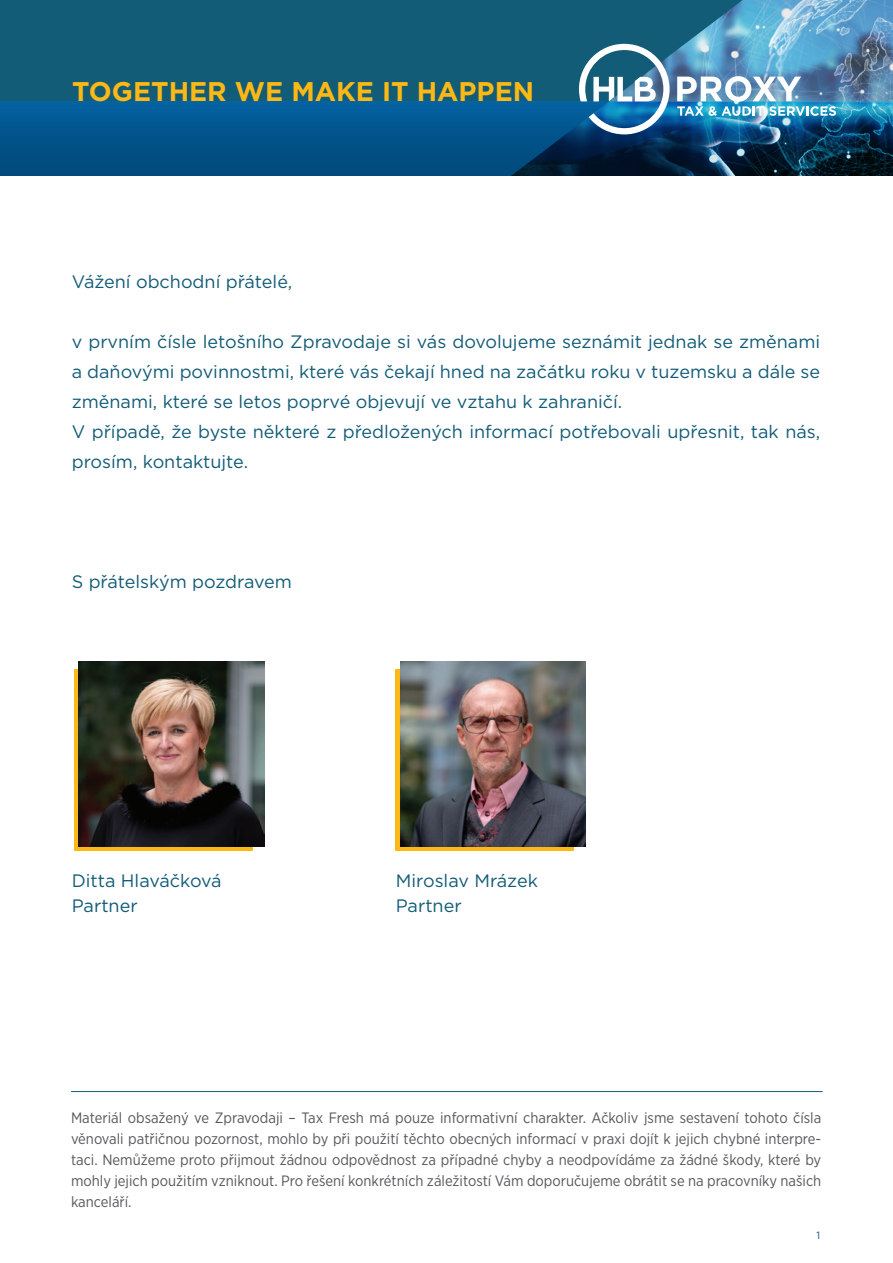
<style>
.page{position:relative;width:893px;height:1263px;background:#fff}
.page>*{position:absolute;margin:0;border:0;box-sizing:border-box;transform-origin:0 0}
.t1{font:700 27px "Gotham";color:#fcb814}
.t2{font:18px/30px "Gotham";color:#135c77}
.t3{font:15px/21px "Gotham Narrow";color:#57585a;text-align:justify}
.t4{font:10.5px "Gotham";color:#135c77}
</style>
<div class="page">
<div style="left:0;top:0;width:893px;height:992px;background:#135c77"></div>
<svg style="left:0;top:101px;width:893px;height:75px"></svg>
<div style="left:0;top:176px;width:893px;height:908px;background:#fff"></div>
<img style="left:579px;top:0;width:314px;height:134px">
<hr style="left:71px;top:1091px;width:752px;height:1px;background:#135c77">
<div style="left:75px;top:669px;width:178px;height:181px;background:linear-gradient(to right,#fcb814,#fcb814)"></div>
<img style="left:79px;top:661px;width:185px;height:186px">
<div style="left:395px;top:669px;width:179px;height:181px;background:#fcb814"></div>
<img style="left:400px;top:661px;width:186px;height:186px">
<h1 class="t1" style="left:72px;top:74px;width:463px">TOGETHER WE MAKE IT HAPPEN</h1>
<p class="t2" style="left:72px;top:266px;width:222px">Vážení obchodní přátelé,</p>
<p class="t2" style="left:72px;top:326px;width:750px">v prvním čísle letošního Zpravodaje si vás dovolujeme seznámit jednak se změnami a daňovými povinnostmi, které vás čekají hned na začátku roku v tuzemsku a dále se změnami, které se letos poprvé objevují ve vztahu k zahraničí.<br>V případě, že byste některé z předložených informací potřebovali upřesnit, tak nás, prosím, kontaktujte.</p>
<p class="t2" style="left:72px;top:566px;width:222px">S přátelským pozdravem</p>
<p class="t2" style="left:72px;top:865px;width:151px">Ditta Hlaváčková</p>
<p class="t2" style="left:396px;top:865px;width:144px">Miroslav Mrázek</p>
<p class="t2" style="left:72px;top:890px;width:67px">Partner</p>
<p class="t2" style="left:396px;top:890px;width:67px">Partner</p>
<p class="t3" style="left:71px;top:1106px;width:752px">Materiál obsažený ve Zpravodaji – Tax Fresh má pouze informativní charakter. Ačkoliv jsme sestavení tohoto čísla věnovali patřičnou pozornost, mohlo by při použití těchto obecných informací v praxi dojít k jejich chybné interpre&shy;taci. Nemůžeme proto přijmout žádnou odpovědnost za případné chyby a neodpovídáme za žádné škody, které by mohly jejich použitím vzniknout. Pro řešení konkrétních záležitostí Vám doporučujeme obrátit se na pracovníky našich kanceláří.</p>
<p class="t4" style="left:816px;top:1228px;width:5px">1</p>
</div>
